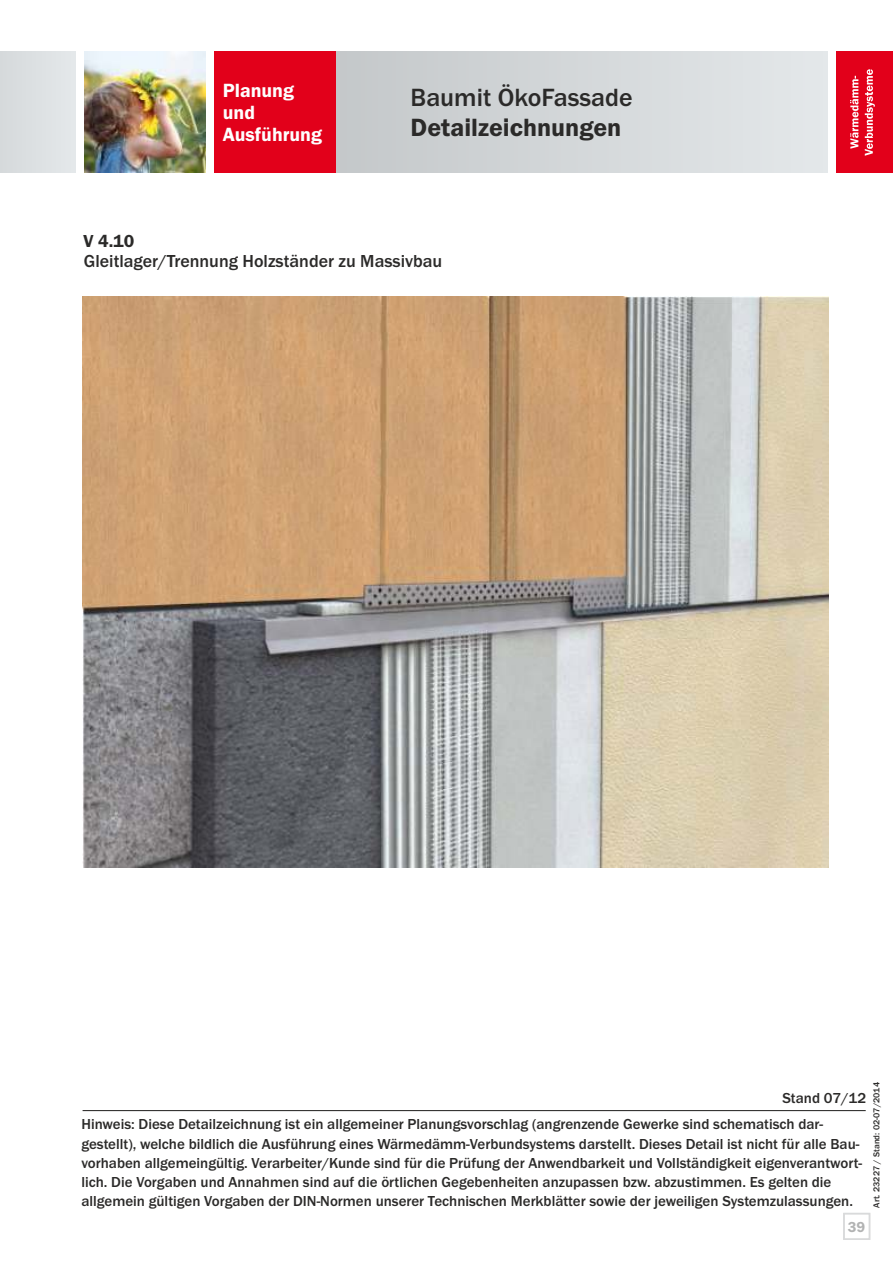
<style>
.page{position:relative;width:893px;height:1263px;background:#fff}
.page>*{position:absolute;margin:0;border:0;box-sizing:border-box;transform-origin:0 0}
.t1{font:25.8px "BM Franklin Gothic URW Dem";color:#2b2a29}
.t2{font:500 25.8px "Franklin Gothic";color:#2b2a29}
.t3{font:19.8px/22.4px "BM Franklin Gothic URW Dem";color:#fefefe}
.t4{font:500 18px "BM Franklin Gothic URW";color:#2b2a29}
.t5{font:18px "BM Franklin Gothic URW Dem";color:#2b2a29}
.t6{font:500 15px/19px "BM Franklin Gothic URW";color:#2b2a29}
.t7{font:15px "BM Franklin Gothic URW Dem";color:#b2b3b3}
.t8{font:500 8.85px "BM Franklin Gothic URW";color:#2b2a29}
</style>
<div class="page">
<hr style="left:83px;top:1110px;width:783px;height:1px;background:#2b2a29">
<div style="left:333px;top:52px;width:495px;height:121px;background:linear-gradient(to right,#c4c4c7,#e4eaeb)"></div>
<div style="left:0;top:52px;width:76px;height:121px;background:#dde1e3"></div>
<div style="left:214px;top:52px;width:121px;height:121px;background:#e2001a"></div>
<img style="left:84px;top:52px;width:121px;height:121px">
<div style="left:843px;top:1213px;width:27px;height:27px;border:2px solid #d9dadb"></div>
<div style="left:836px;top:52px;width:57px;height:121px;background:#e2001a"></div>
<svg style="left:850px;top:76px;width:8px;height:73px"></svg>
<svg style="left:865px;top:69px;width:10px;height:87px"></svg>
<img style="left:83px;top:296px;width:745px;height:571px">
<h2 class="t3" style="left:223px;top:79px;width:101px">Planung und<br>Ausführung</h2>
<h1 class="t2" style="left:411px;top:88px;width:224px">Baumit ÖkoFassade</h1>
<h1 class="t1" style="left:411px;top:112px;width:212px">Detailzeichnungen</h1>
<p class="t5" style="left:84px;top:230px;width:52px">V 4.10</p>
<p class="t4" style="left:84px;top:249px;width:360px">Gleitlager/Trennung Holzständer zu Massivbau</p>
<p class="t6" style="left:782px;top:1089px;width:85px">Stand 07/12</p>
<p class="t8" style="left:871px;top:1208px;width:127px;rotate:-90deg">Art. 23227 / Stand: 02-07/2014</p>
<p class="t6" style="left:81px;top:1115px;width:782px">Hinweis: Diese Detailzeichnung ist ein allgemeiner Planungsvorschlag (angrenzende Gewerke sind schematisch dar&shy;gestellt), welche bildlich die Ausführung eines Wärmedämm-Verbundsystems darstellt. Dieses Detail ist nicht für alle Bau&shy;vorhaben allgemeingültig. Verarbeiter/Kunde sind für die Prüfung der Anwendbarkeit und Vollständigkeit eigenverantwort&shy;lich. Die Vorgaben und Annahmen sind auf die örtlichen Gegebenheiten anzupassen bzw. abzustimmen. Es gelten die allgemein gültigen Vorgaben der DIN-Normen unserer Technischen Merkblätter sowie der jeweiligen Systemzulassungen.</p>
<p class="t7" style="left:848px;top:1217px;width:19px">39</p>
</div>
